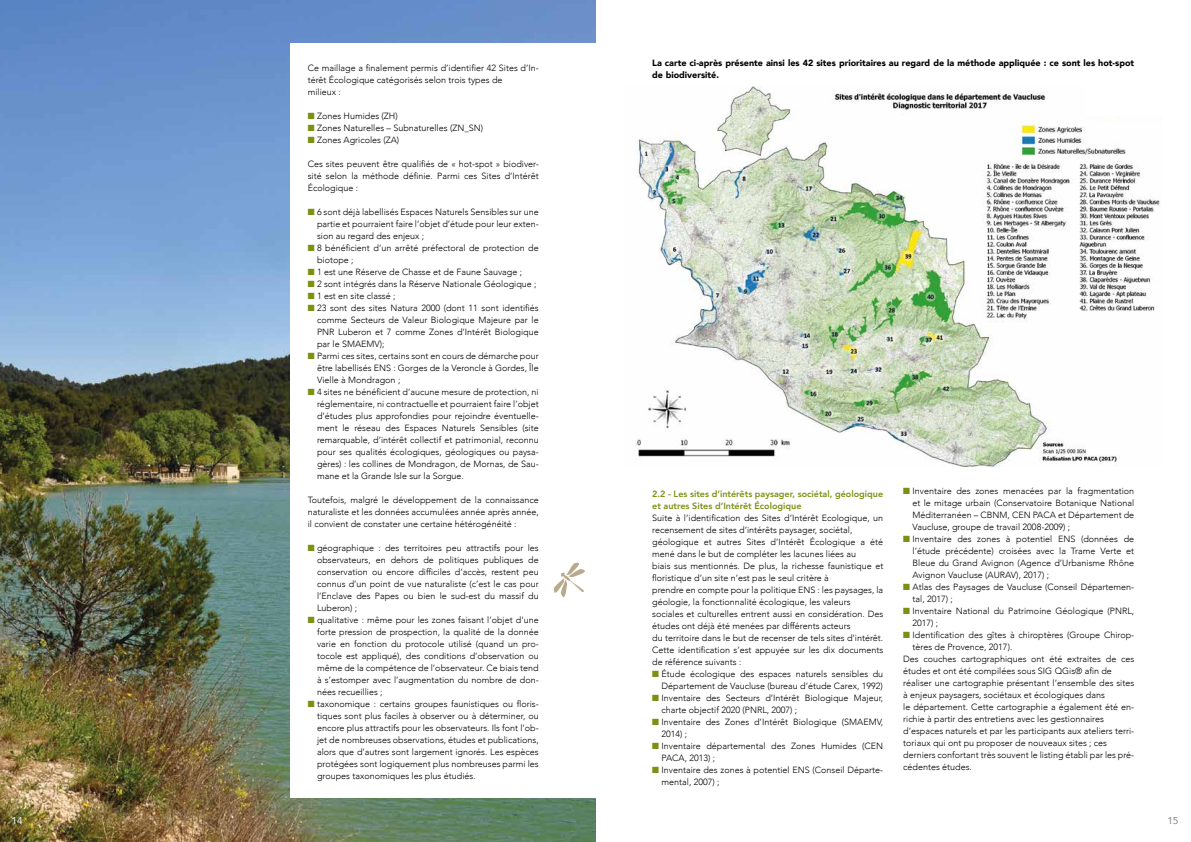
<style>
.page{position:relative;width:1191px;height:842px;background:#fff}
.page>*{position:absolute;margin:0;border:0;box-sizing:border-box;transform-origin:0 0}
.t1{font:10px "Avenir";color:#878787}
.t2{font:10px "Avenir";color:#fff}
.t3{font:300 9px/12px "Avenir";color:#000;text-align:justify}
.t4{font:900 9px/12px "Avenir";color:#000}
.t5{font:800 9px/12px "Avenir";color:#7a9113}
.s1{color:#7a9113}
</style>
<div class="page">
<img style="left:0;top:0;width:595px;height:842px">
<div style="left:291px;top:44px;width:311px;height:754px;background:#fff"></div>
<img style="left:636px;top:86px;width:524px;height:380px">
<svg style="left:554px;top:562px;width:31px;height:35px"></svg>
<div style="left:1086px;top:86px;width:105px;height:30px;background:#fff"></div>
<p class="t2" style="left:12px;top:813px;width:13px">14</p>
<p class="t3" style="left:308px;top:62px;width:233px;text-align:left">Ce maillage a finalement permis d’identifier 42 Sites d’In&shy;térêt Écologique catégorisés selon trois types de<br>milieux :</p>
<p class="t3" style="left:308px;top:110px;width:92px"><span class="s1">■</span> Zones Humides (ZH)</p>
<p class="t3" style="left:308px;top:122px;width:177px"><span class="s1">■</span> Zones Naturelles – Subnaturelles (ZN_SN)</p>
<p class="t3" style="left:308px;top:134px;width:93px"><span class="s1">■</span> Zones Agricoles (ZA)</p>
<p class="t3" style="left:308px;top:158px;width:233px">Ces sites peuvent être qualifiés de « hot-spot » biodiver&shy;sité selon la méthode définie. Parmi ces Sites d’Intérêt Écologique :</p>
<p class="t3" style="left:317px;top:206px;width:223px;text-indent:-9px"><span class="s1">■</span> 6 sont déjà labellisés Espaces Naturels Sensibles sur une partie et pourraient faire l’objet d’étude pour leur exten&shy;sion au regard des enjeux ;</p>
<p class="t3" style="left:317px;top:242px;width:223px;text-indent:-9px"><span class="s1">■</span> 8 bénéficient d’un arrêté préfectoral de protection de biotope ;</p>
<p class="t3" style="left:308px;top:266px;width:216px"><span class="s1">■</span> 1 est une Réserve de Chasse et de Faune Sauvage ;</p>
<p class="t3" style="left:308px;top:278px;width:230px"><span class="s1">■</span> 2 sont intégrés dans la Réserve Nationale Géologique ;</p>
<p class="t3" style="left:308px;top:290px;width:89px"><span class="s1">■</span> 1 est en site classé ;</p>
<p class="t3" style="left:317px;top:302px;width:223px;text-indent:-9px"><span class="s1">■</span> 23 sont des sites Natura 2000 (dont 11 sont identifiés comme Secteurs de Valeur Biologique Majeure par le PNR Luberon et 7 comme Zones d’Intérêt Biologique par le SMAEMV);</p>
<p class="t3" style="left:317px;top:350px;width:223px;text-indent:-9px"><span class="s1">■</span> Parmi ces sites, certains sont en cours de démarche pour être labellisés ENS : Gorges de la Veroncle à Gordes, Île Vielle à Mondragon ;</p>
<p class="t3" style="left:317px;top:386px;width:223px;text-indent:-9px"><span class="s1">■</span> 4 sites ne bénéficient d’aucune mesure de protection, ni réglementaire, ni contractuelle et pourraient faire l’objet d’études plus approfondies pour rejoindre éventuelle&shy;ment le réseau des Espaces Naturels Sensibles (site remarquable, d’intérêt collectif et patrimonial, reconnu pour ses qualités écologiques, géologiques ou paysa&shy;gères) : les collines de Mondragon, de Mornas, de Sau&shy;mane et la Grande Isle sur la Sorgue.</p>
<p class="t3" style="left:308px;top:494px;width:233px">Toutefois, malgré le développement de la connaissance naturaliste et les données accumulées année après année, il convient de constater une certaine hétérogénéité :</p>
<p class="t3" style="left:317px;top:542px;width:223px;text-indent:-9px"><span class="s1">■</span> géographique : des territoires peu attractifs pour les observateurs, en dehors de politiques publiques de conservation ou encore difficiles d’accès, restent peu connus d’un point de vue naturaliste (c’est le cas pour l’Enclave des Papes ou bien le sud-est du massif du Luberon) ;</p>
<p class="t3" style="left:317px;top:614px;width:223px;text-indent:-9px"><span class="s1">■</span> qualitative : même pour les zones faisant l’objet d’une forte pression de prospection, la qualité de la donnée varie en fonction du protocole utilisé (quand un pro&shy;tocole est appliqué), des conditions d’observation ou même de la compétence de l’observateur. Ce biais tend à s’estomper avec l’augmentation du nombre de don&shy;nées recueillies ;</p>
<p class="t3" style="left:317px;top:698px;width:223px;text-indent:-9px"><span class="s1">■</span> taxonomique : certains groupes faunistiques ou floris&shy;tiques sont plus faciles à observer ou à déterminer, ou encore plus attractifs pour les observateurs. Ils font l’ob&shy;jet de nombreuses observations, études et publications, alors que d’autres sont largement ignorés. Les espèces protégées sont logiquement plus nombreuses parmi les groupes taxonomiques les plus étudiés.</p>
<p class="t4" style="left:652px;top:56px;width:483px">La carte ci-après présente ainsi les 42 sites prioritaires au regard de la méthode appliquée : ce sont les hot-spot de biodiversité.</p>
<p class="t5" style="left:652px;top:488px;width:233px">2.2 - Les sites d’intérêts paysager, sociétal, géologique et autres Sites d’Intérêt Écologique</p>
<p class="t3" style="left:652px;top:512px;width:233px;text-align:left">Suite à l’identification des Sites d’Intérêt Ecologique, un recensement de sites d’intérêts paysager, sociétal, géologique et autres Sites d’Intérêt Écologique a été mené dans le but de compléter les lacunes liées au<br>biais sus mentionnés. De plus, la richesse faunistique et floristique d’un site n’est pas le seul critère à<br>prendre en compte pour la politique ENS : les paysages, la géologie, la fonctionnalité écologique, les valeurs sociales et culturelles entrent aussi en considération. Des études ont déjà été menées par différents acteurs<br>du territoire dans le but de recenser de tels sites d’intérêt.<br>Cette identification s’est appuyée sur les dix documents de référence suivants :</p>
<p class="t3" style="left:652px;top:668px;width:233px;text-align:right"><span class="s1">■</span> Étude écologique des espaces naturels sensibles du<br>Département de Vaucluse (bureau d’étude Carex, 1992)</p>
<p class="t3" style="left:661px;top:692px;width:223px;text-indent:-9px"><span class="s1">■</span> Inventaire des Secteurs d’Intérêt Biologique Majeur, charte objectif 2020 (PNRL, 2007) ;</p>
<p class="t3" style="left:661px;top:716px;width:223px;text-indent:-9px"><span class="s1">■</span> Inventaire des Zones d’Intérêt Biologique (SMAEMV,<br>2014) ;</p>
<p class="t3" style="left:661px;top:740px;width:223px;text-indent:-9px"><span class="s1">■</span> Inventaire départemental des Zones Humides (CEN<br>PACA, 2013) ;</p>
<p class="t3" style="left:661px;top:763px;width:223px;text-indent:-9px"><span class="s1">■</span> Inventaire des zones à potentiel ENS (Conseil Départe&shy;mental, 2007) ;</p>
<p class="t3" style="left:912px;top:485px;width:223px;text-indent:-9px"><span class="s1">■</span> Inventaire des zones menacées par la fragmentation et le mitage urbain (Conservatoire Botanique National Méditerranéen – CBNM, CEN PACA et Département de Vaucluse, groupe de travail 2008-2009) ;</p>
<p class="t3" style="left:912px;top:533px;width:223px;text-indent:-9px"><span class="s1">■</span> Inventaire des zones à potentiel ENS (données de l’étude précédente) croisées avec la Trame Verte et Bleue du Grand Avignon (Agence d’Urbanisme Rhône Avignon Vaucluse (AURAV), 2017) ;</p>
<p class="t3" style="left:912px;top:581px;width:223px;text-indent:-9px"><span class="s1">■</span> Atlas des Paysages de Vaucluse (Conseil Départemen&shy;tal, 2017) ;</p>
<p class="t3" style="left:912px;top:605px;width:223px;text-indent:-9px"><span class="s1">■</span> Inventaire National du Patrimoine Géologique (PNRL,<br>2017) ;</p>
<p class="t3" style="left:903px;top:629px;width:233px"><span class="s1">■</span> Identification des gîtes à chiroptères (Groupe Chirop-</p>
<p class="t3" style="left:912px;top:641px;width:101px">tères de Provence, 2017).</p>
<p class="t3" style="left:903px;top:653px;width:233px">Des couches cartographiques ont été extraites de ces</p>
<p class="t3" style="left:903px;top:665px;width:210px">études et ont été compilées sous SIG QGis® afin de</p>
<p class="t3" style="left:903px;top:677px;width:233px">réaliser une cartographie présentant l’ensemble des sites</p>
<p class="t3" style="left:903px;top:689px;width:203px">à enjeux paysagers, sociétaux et écologiques dans</p>
<p class="t3" style="left:903px;top:701px;width:233px">le département. Cette cartographie a également été en-</p>
<p class="t3" style="left:903px;top:713px;width:202px">richie à partir des entretiens avec les gestionnaires</p>
<p class="t3" style="left:903px;top:725px;width:233px">d’espaces naturels et par les participants aux ateliers terri-</p>
<p class="t3" style="left:903px;top:737px;width:205px">toriaux qui ont pu proposer de nouveaux sites ; ces</p>
<p class="t3" style="left:903px;top:749px;width:233px">derniers confortant très souvent le listing établi par les pré-</p>
<p class="t3" style="left:903px;top:761px;width:70px">cédentes études.</p>
<p class="t1" style="left:1167px;top:813px;width:13px">15</p>
</div>
